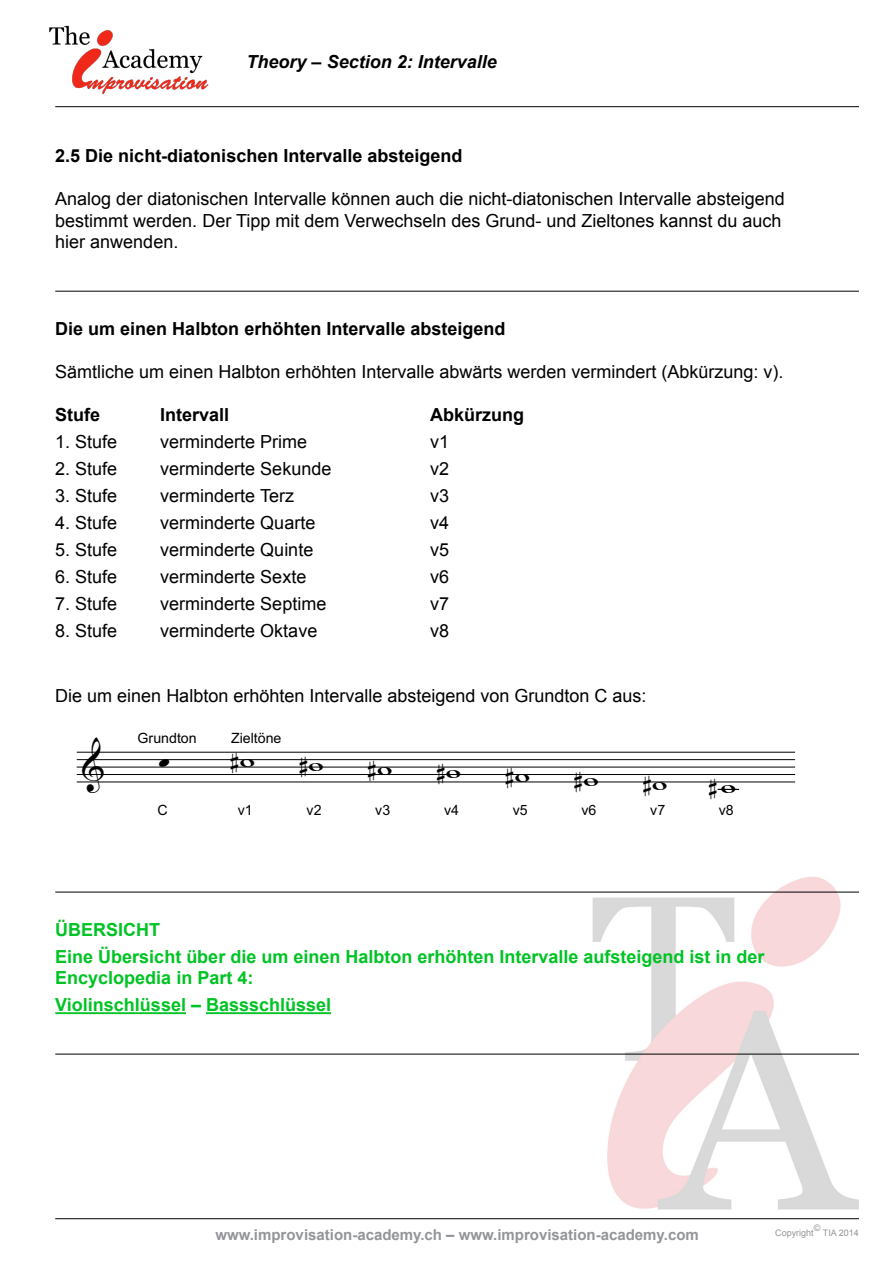
<style>
.page{position:relative;width:893px;height:1263px;background:#fff}
.page>*{position:absolute;margin:0;border:0;box-sizing:border-box;transform-origin:0 0}
.t1{font:29.7px "Opus Std";color:#000}
.t2{font:18px/21.6px "Arial";color:#000}
.t3{font:700 18px/27px "Arial";color:#00c324}
.t4{font:700 18px "Arial";color:#000}
.t5{font:italic 700 18px "Arial";color:#000}
.t6{font:700 15px "Arial";color:#939598}
.t7{font:14.25px "Arial";color:#000}
.t8{font:9px "Arial";color:#939598}
</style>
<div class="page">
<img style="left:591px;top:877px;width:268px;height:343px">
<img style="left:49px;top:25px;width:173px;height:83px">
<hr style="left:55px;top:106px;width:804px;height:1px;background:#000">
<hr style="left:55px;top:1218px;width:804px;height:1px;background:#000">
<hr style="left:55px;top:1012px;width:131px;height:2px;background:#00c324">
<hr style="left:206px;top:1012px;width:125px;height:2px;background:#00c324">
<hr style="left:55px;top:291px;width:804px;height:1px;background:#000">
<hr style="left:77px;top:782px;width:718px;height:1px;background:#000">
<hr style="left:77px;top:774px;width:718px;height:1px;background:#000">
<hr style="left:77px;top:767px;width:718px;height:1px;background:#000">
<hr style="left:77px;top:759px;width:718px;height:1px;background:#000">
<hr style="left:77px;top:752px;width:718px;height:1px;background:#000">
<svg style="left:718px;top:789px;width:21px;height:1px"></svg>
<hr style="left:55px;top:892px;width:804px;height:1px;background:#000">
<hr style="left:55px;top:1054px;width:804px;height:1px;background:#000">
<p class="t5" style="left:247px;top:50px;width:252px">Theory – Section 2: Intervalle</p>
<p class="t4" style="left:55px;top:144px;width:409px">2.5 Die nicht-diatonischen Intervalle absteigend</p>
<p class="t2" style="left:55px;top:188px;width:731px">Analog der diatonischen Intervalle können auch die nicht-diatonischen Intervalle absteigend bestimmt werden. Der Tipp mit dem Verwechseln des Grund- und Zieltones kannst du auch hier anwenden.</p>
<p class="t4" style="left:55px;top:317px;width:452px">Die um einen Halbton erhöhten Intervalle absteigend</p>
<p class="t2" style="left:55px;top:361px;width:730px">Sämtliche um einen Halbton erhöhten Intervalle abwärts werden vermindert (Abkürzung: v).</p>
<p class="t4" style="left:55px;top:403px;width:46px">Stufe</p>
<p class="t4" style="left:160px;top:403px;width:71px">Intervall</p>
<p class="t4" style="left:430px;top:403px;width:95px">Abkürzung</p>
<p class="t2" style="left:55px;top:431px;width:64px">1. Stufe</p>
<p class="t2" style="left:160px;top:431px;width:149px">verminderte Prime</p>
<p class="t2" style="left:430px;top:431px;width:21px">v1</p>
<p class="t2" style="left:55px;top:458px;width:64px">2. Stufe</p>
<p class="t2" style="left:160px;top:458px;width:173px">verminderte Sekunde</p>
<p class="t2" style="left:430px;top:458px;width:21px">v2</p>
<p class="t2" style="left:55px;top:485px;width:64px">3. Stufe</p>
<p class="t2" style="left:160px;top:485px;width:135px">verminderte Terz</p>
<p class="t2" style="left:430px;top:485px;width:21px">v3</p>
<p class="t2" style="left:55px;top:512px;width:64px">4. Stufe</p>
<p class="t2" style="left:160px;top:512px;width:157px">verminderte Quarte</p>
<p class="t2" style="left:430px;top:512px;width:21px">v4</p>
<p class="t2" style="left:55px;top:539px;width:64px">5. Stufe</p>
<p class="t2" style="left:160px;top:539px;width:155px">verminderte Quinte</p>
<p class="t2" style="left:430px;top:539px;width:21px">v5</p>
<p class="t2" style="left:55px;top:566px;width:64px">6. Stufe</p>
<p class="t2" style="left:160px;top:566px;width:148px">verminderte Sexte</p>
<p class="t2" style="left:430px;top:566px;width:21px">v6</p>
<p class="t2" style="left:55px;top:593px;width:64px">7. Stufe</p>
<p class="t2" style="left:160px;top:593px;width:168px">verminderte Septime</p>
<p class="t2" style="left:430px;top:593px;width:21px">v7</p>
<p class="t2" style="left:55px;top:620px;width:64px">8. Stufe</p>
<p class="t2" style="left:160px;top:620px;width:159px">verminderte Oktave</p>
<p class="t2" style="left:430px;top:620px;width:21px">v8</p>
<p class="t2" style="left:55px;top:685px;width:593px">Die um einen Halbton erhöhten Intervalle absteigend von Grundton C aus:</p>
<h1 class="t1" style="left:82px;top:747px;width:25px">&amp;</h1>
<p class="t7" style="left:138px;top:730px;width:61px">Grundton</p>
<p class="t7" style="left:231px;top:730px;width:52px">Zieltöne</p>
<h1 class="t1" style="left:159px;top:736px;width:14px">œ</h1>
<h1 class="t1" style="left:231px;top:736px;width:27px">w#</h1>
<h1 class="t1" style="left:300px;top:739px;width:27px">#w</h1>
<h1 class="t1" style="left:368px;top:743px;width:27px">#w</h1>
<h1 class="t1" style="left:437px;top:747px;width:27px">#w</h1>
<h1 class="t1" style="left:506px;top:750px;width:27px">#w</h1>
<h1 class="t1" style="left:574px;top:754px;width:27px">#w</h1>
<h1 class="t1" style="left:643px;top:758px;width:27px">#w</h1>
<h1 class="t1" style="left:709px;top:762px;width:30px">#w</h1>
<p class="t7" style="left:158px;top:802px;width:12px">C</p>
<p class="t7" style="left:238px;top:802px;width:16px">v1</p>
<p class="t7" style="left:307px;top:802px;width:16px">v2</p>
<p class="t7" style="left:375px;top:802px;width:16px">v3</p>
<p class="t7" style="left:444px;top:802px;width:16px">v4</p>
<p class="t7" style="left:513px;top:802px;width:16px">v5</p>
<p class="t7" style="left:581px;top:802px;width:16px">v6</p>
<p class="t7" style="left:650px;top:802px;width:16px">v7</p>
<p class="t7" style="left:719px;top:802px;width:16px">v8</p>
<p class="t3" style="left:55px;top:916px;width:711px">ÜBERSICHT<br>Eine Übersicht über die um einen Halbton erhöhten Intervalle aufsteigend ist in der</p>
<p class="t3" style="left:55px;top:965px;width:277px">Encyclopedia in Part 4:<br>Violinschlüssel – Bassschlüssel</p>
<p class="t6" style="left:215px;top:1225px;width:485px">www.improvisation-academy.ch – www.improvisation-academy.com</p>
<p class="t8" style="left:814px;top:1222px;width:8px">©</p>
<p class="t8" style="left:775px;top:1226px;width:40px">Copyright</p>
<p class="t8" style="left:823px;top:1226px;width:38px">TIA 2014</p>
</div>
